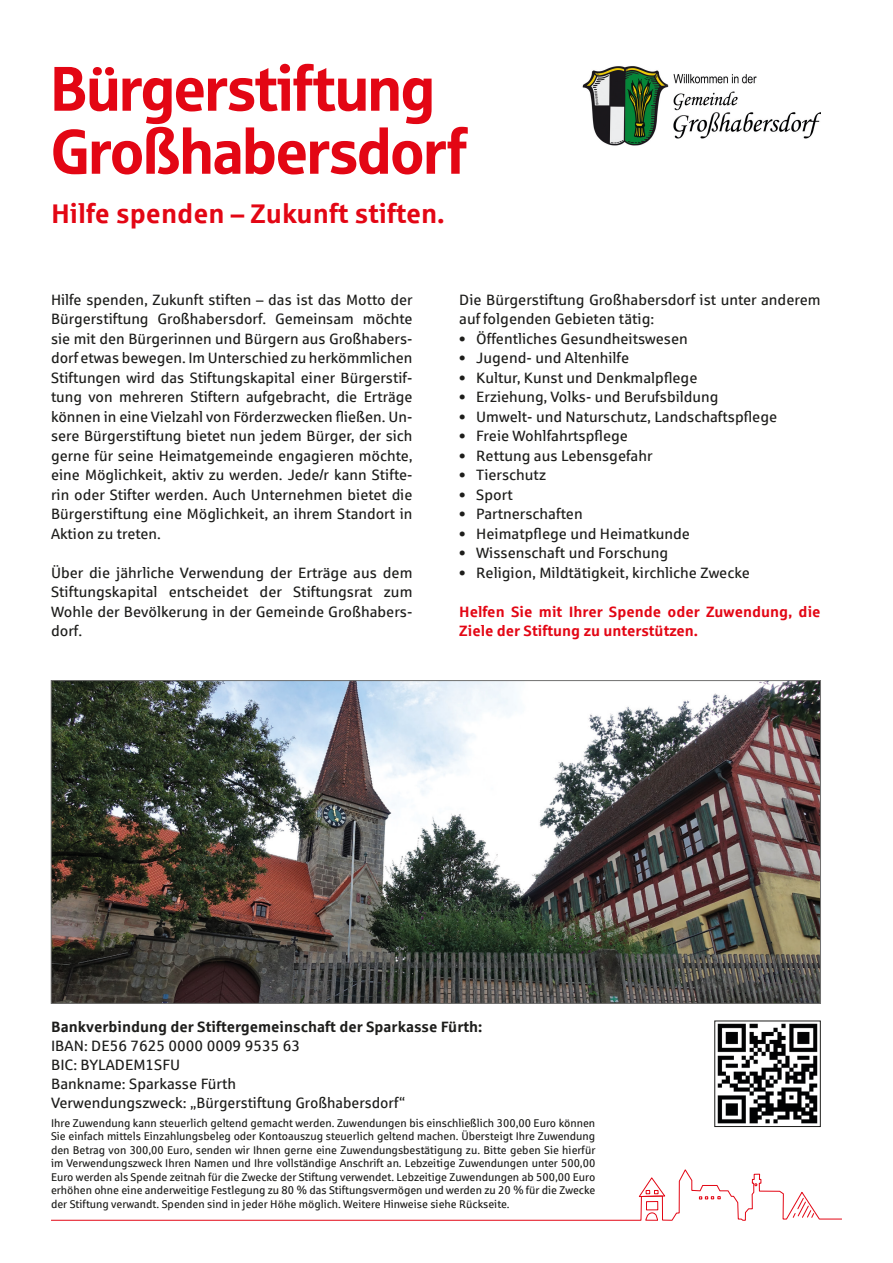
<style>
.page{position:relative;width:893px;height:1263px;background:#fff}
.page>*{position:absolute;margin:0;border:0;box-sizing:border-box;transform-origin:0 0}
.t1{font:63px/63px "Sparkasse Head";letter-spacing:-.01em;color:#e30614}
.t2{font:700 27px "Sparkasse Rg";color:#e30614}
.t3{font:15px/19.5px "Sparkasse Rg";color:#1d1d1b}
.t4{font:700 15px/19.5px "Sparkasse Rg";color:#e30614}
.t5{font:700 15px "Sparkasse Rg";color:#1d1d1b}
.t6{font:11.25px/13.5px "Sparkasse Rg";color:#1d1d1b;text-align:justify}
</style>
<div class="page">
<svg style="left:51px;top:1169px;width:791px;height:52px"></svg>
<img style="left:53px;top:682px;width:766px;height:319px">
<img style="left:582px;top:66px;width:239px;height:80px">
<img style="left:717px;top:1023px;width:101px;height:101px">
<div style="left:714px;top:1020px;width:107px;height:107px;border:1px solid #1d1d1b"></div>
<h1 class="t1" style="left:51px;top:55px;width:418px">Bürgerstiftung<br>Großhabersdorf</h1>
<h2 class="t2" style="left:51px;top:196px;width:395px">Hilfe spenden – Zukunft stiften.</h2>
<p class="t3" style="left:51px;top:289px;width:363px;text-align:justify">Hilfe spenden, Zukunft stiften – das ist das Motto der Bürgerstiftung Großhabersdorf. Gemeinsam möchte sie mit den Bürgerinnen und Bürgern aus Großhabers&shy;dorf etwas bewegen. Im Unterschied zu herkömmlichen Stiftungen wird das Stiftungskapital einer Bürgerstif&shy;tung von mehreren Stiftern aufgebracht, die Erträge können in eine Vielzahl von Förderzwecken fließen. Un&shy;sere Bürgerstiftung bietet nun jedem Bürger, der sich gerne für seine Heimatgemeinde engagieren möchte, eine Möglichkeit, aktiv zu werden. Jede/r kann Stifte&shy;rin oder Stifter werden. Auch Unternehmen bietet die Bürgerstiftung eine Möglichkeit, an ihrem Standort in Aktion zu treten.</p>
<p class="t3" style="left:51px;top:562px;width:363px;text-align:justify">Über die jährliche Verwendung der Erträge aus dem Stiftungskapital entscheidet der Stiftungsrat zum Wohle der Bevölkerung in der Gemeinde Großhabers&shy;dorf.</p>
<p class="t3" style="left:459px;top:289px;width:363px">Die Bürgerstiftung Großhabersdorf ist unter anderem auf folgenden Gebieten tätig:</p>
<p class="t3" style="left:459px;top:328px;width:230px">• Öffentliches Gesundheitswesen</p>
<p class="t3" style="left:459px;top:348px;width:171px">• Jugend- und Altenhilfe</p>
<p class="t3" style="left:459px;top:367px;width:240px">• Kultur, Kunst und Denkmalpflege</p>
<p class="t3" style="left:459px;top:387px;width:261px">• Erziehung, Volks- und Berufsbildung</p>
<p class="t3" style="left:459px;top:406px;width:319px">• Umwelt- und Naturschutz, Landschaftspflege</p>
<p class="t3" style="left:459px;top:426px;width:170px">• Freie Wohlfahrtspflege</p>
<p class="t3" style="left:459px;top:445px;width:195px">• Rettung aus Lebensgefahr</p>
<p class="t3" style="left:459px;top:465px;width:88px">• Tierschutz</p>
<p class="t3" style="left:459px;top:484px;width:55px">• Sport</p>
<p class="t3" style="left:459px;top:504px;width:125px">• Partnerschaften</p>
<p class="t3" style="left:459px;top:523px;width:232px">• Heimatpflege und Heimatkunde</p>
<p class="t3" style="left:459px;top:543px;width:211px">• Wissenschaft und Forschung</p>
<p class="t3" style="left:459px;top:562px;width:292px">• Religion, Mildtätigkeit, kirchliche Zwecke</p>
<p class="t4" style="left:459px;top:601px;width:363px">Helfen Sie mit Ihrer Spende oder Zuwendung, die<br>Ziele der Stiftung zu unterstützen.</p>
<p class="t5" style="left:51px;top:1017px;width:433px">Bankverbindung der Stiftergemeinschaft der Sparkasse Fürth:</p>
<p class="t3" style="left:51px;top:1036px;width:356px;line-height:19px">IBAN: DE56 7625 0000 0009 9535 63<br>BIC: BYLADEM1SFU<br>Bankname: Sparkasse Fürth<br>Verwendungszweck: „Bürgerstiftung Großhabersdorf“</p>
<p class="t6" style="left:51px;top:1116px;width:546px">Ihre Zuwendung kann steuerlich geltend gemacht werden. Zuwendungen bis einschließlich 300,00 Euro können Sie einfach mittels Einzahlungsbeleg oder Kontoauszug steuerlich geltend machen. Übersteigt Ihre Zuwendung den Betrag von 300,00 Euro, senden wir Ihnen gerne eine Zuwendungsbestätigung zu. Bitte geben Sie hierfür im Verwendungszweck Ihren Namen und Ihre vollständige Anschrift an. Lebzeitige Zuwendungen unter 500,00<br>Euro werden als Spende zeitnah für die Zwecke der Stiftung verwendet. Lebzeitige Zuwendungen ab 500,00 Euro erhöhen ohne eine anderweitige Festlegung zu 80 % das Stiftungsvermögen und werden zu 20 % für die Zwecke der Stiftung verwandt. Spenden sind in jeder Höhe möglich. Weitere Hinweise siehe Rückseite.</p>
</div>
